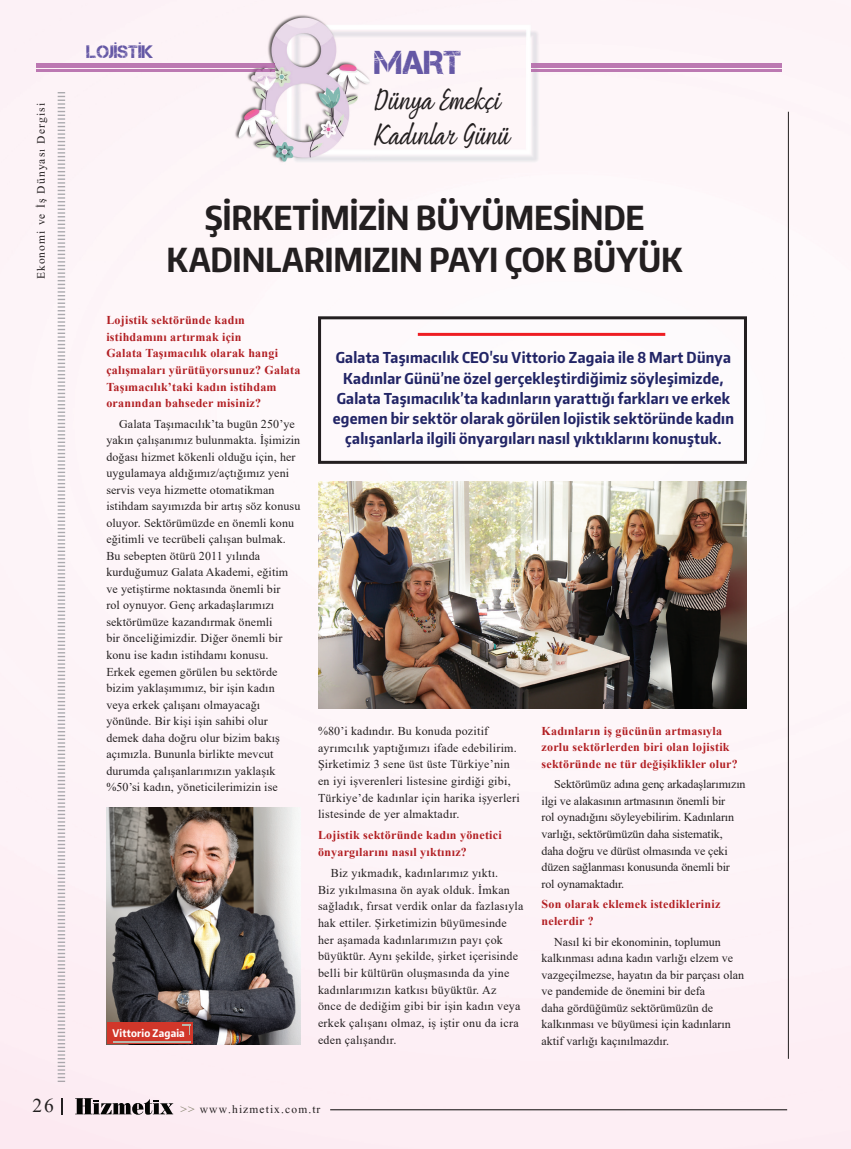
<style>
.page{position:relative;width:851px;height:1149px;background:#fff}
.page>*{position:absolute;margin:0;border:0;box-sizing:border-box;transform-origin:0 0}
.t1{font:700 33px/42px "Encode Sans Condensed";letter-spacing:-.005em;color:#231f20;text-align:center}
.t2{font:33px "Captureit";color:#6558a5}
.t3{font:24px/34.2px "Being Love";color:#231f20}
.t4{font:19.5px "Times New Roman";color:#231f20}
.t5{font:18px "Captureit";color:#6558a5}
.t6{font:700 15px/20.2px "Encode Sans Condensed";letter-spacing:.02em;color:#222566;text-align:center}
.t7{font:12px/16.5px "Times New Roman";letter-spacing:.01em;color:#231f20}
.t8{font:700 12px/16.5px "Times New Roman";letter-spacing:.02em;color:#b21f23}
.t9{font:12px/16.5px "Times New Roman";letter-spacing:-.01em;color:#231f20}
.t10{font:10.5px "Times New Roman T.";letter-spacing:.1em;color:#231f20}
.t11{font:700 10.5px "Encode Sans Condensed";letter-spacing:.02em;color:#fff}
.s1{color:#7a7961}
</style>
<div class="page">
<div style="left:0;top:0;width:850px;height:1148px;background:#fdf4f8"></div>
<hr style="left:330px;top:1108px;width:457px;height:1px;background:#231f20">
<img style="left:58px;top:92px;width:7px;height:298px">
<hr style="left:788px;top:112px;width:1px;height:946px;background:#231f20">
<svg style="left:75px;top:1097px;width:98px;height:17px;background:#8a8184"></svg>
<svg style="left:61px;top:1097px;width:2px;height:17px"></svg>
<img style="left:107px;top:807px;width:193px;height:236px">
<div style="left:318px;top:316px;width:428px;height:147px;border:3px solid #231f20"></div>
<hr style="left:418px;top:333px;width:247px;height:3px;background:#ee1d23">
<img style="left:318px;top:481px;width:428px;height:227px">
<div style="left:107px;top:1022px;width:85px;height:21px;background:#d1372a"></div>
<hr style="left:113px;top:1041px;width:78px;height:1px;background:#b8b8ac">
<svg style="left:182px;top:1024px;width:8px;height:10px"></svg>
<img style="left:531px;top:70px;width:250px;height:1px">
<img style="left:531px;top:64px;width:250px;height:3px">
<img style="left:37px;top:70px;width:237px;height:1px">
<img style="left:37px;top:64px;width:237px;height:3px">
<p class="t10" style="left:35px;top:279px;width:178px;rotate:-90deg">Ekonomi ve İş Dünyası Dergisi</p>
<h3 class="t4" style="left:33px;top:1090px;width:23px">26</h3>
<h3 class="t5" style="left:87px;top:42px;width:68px">lojİstİk</h3>
<h1 class="t2" style="left:374px;top:44px;width:89px">MART</h1>
<h2 class="t3" style="left:374px;top:83px;width:138px">Dünya Emekçi<br>Kadınlar Günü</h2>
<h1 class="t1" style="left:166px;top:195px;width:517px">ŞİRKETİMİZİN BÜYÜMESİNDE<br>KADINLARIMIZIN PAYI ÇOK BÜYÜK</h1>
<p class="t8" style="left:106px;top:312px;width:195px">Lojistik sektöründe kadın istihdamını artırmak için<br>Galata Taşımacılık olarak hangi çalışmaları yürütüyorsunuz? Galata<br>Taşımacılık’taki kadın istihdam oranından bahseder misiniz?</p>
<p class="t7" style="left:106px;top:415px;width:195px;text-indent:13px">Galata Taşımacılık’ta bugün 250’ye yakın çalışanımız bulunmakta. İşimizin doğası hizmet kökenli olduğu için, her uygulamaya aldığımız/açtığımız yeni servis veya hizmette otomatikman istihdam sayımızda bir artış söz konusu oluyor. Sektörümüzde en önemli konu eğitimli ve tecrübeli çalışan bulmak.<br>Bu sebepten ötürü 2011 yılında kurduğumuz Galata Akademi, eğitim ve yetiştirme noktasında önemli bir<br>rol oynuyor. Genç arkadaşlarımızı sektörümüze kazandırmak önemli<br>bir önceliğimizdir. Diğer önemli bir konu ise kadın istihdamı konusu.<br>Erkek egemen görülen bu sektörde bizim yaklaşımımız, bir işin kadın veya erkek çalışanı olmayacağı yönünde. Bir kişi işin sahibi olur demek daha doğru olur bizim bakış açımızla. Bununla birlikte mevcut durumda çalışanlarımızın yaklaşık %50’si kadın, yöneticilerimizin ise</p>
<p class="t11" style="left:112px;top:1025px;width:74px">Vittorio Zagaia</p>
<p class="t6" style="left:333px;top:347px;width:402px">Galata Taşımacılık CEO'su Vittorio Zagaia ile 8 Mart Dünya Kadınlar Günü’ne özel gerçekleştirdiğimiz söyleşimizde, Galata Taşımacılık’ta kadınların yarattığı farkları ve erkek egemen bir sektör olarak görülen lojistik sektöründe kadın çalışanlarla ilgili önyargıları nasıl yıktıklarını konuştuk.</p>
<p class="t7" style="left:318px;top:722px;width:203px">%80’i kadındır. Bu konuda pozitif ayrımcılık yaptığımızı ifade edebilirim.<br>Şirketimiz 3 sene üst üste Türkiye’nin en iyi işverenleri listesine girdiği gibi, Türkiye’de kadınlar için harika işyerleri listesinde de yer almaktadır.</p>
<p class="t8" style="left:318px;top:826px;width:185px">Lojistik sektöründe kadın yönetici önyargılarını nasıl yıktınız?</p>
<p class="t7" style="left:318px;top:863px;width:207px;text-indent:13px">Biz yıkmadık, kadınlarımız yıktı.<br>Biz yıkılmasına ön ayak olduk. İmkan sağladık, fırsat verdik onlar da fazlasıyla hak ettiler. Şirketimizin büyümesinde her aşamada kadınlarımızın payı çok büyüktür. Aynı şekilde, şirket içerisinde belli bir kültürün oluşmasında da yine kadınlarımızın katkısı büyüktür. Az<br>önce de dediğim gibi bir işin kadın veya erkek çalışanı olmaz, iş iştir onu da icra eden çalışandır.</p>
<p class="t8" style="left:541px;top:721px;width:198px">Kadınların iş gücünün artmasıyla zorlu sektörlerden biri olan lojistik sektöründe ne tür değişiklikler olur?</p>
<p class="t9" style="left:541px;top:775px;width:205px;text-indent:13px">Sektörümüz adına genç arkadaşlarımızın ilgi ve alakasının artmasının önemli bir<br>rol oynadığını söyleyebilirim. Kadınların varlığı, sektörümüzün daha sistematik, daha doğru ve dürüst olmasında ve çeki düzen sağlanması konusunda önemli bir rol oynamaktadır.</p>
<p class="t8" style="left:541px;top:895px;width:180px">Son olarak eklemek istedikleriniz nelerdir ?</p>
<p class="t7" style="left:541px;top:932px;width:204px;text-indent:13px">Nasıl ki bir ekonominin, toplumun kalkınması adına kadın varlığı elzem ve vazgeçilmezse, hayatın da bir parçası olan ve pandemide de önemini bir defa<br>daha gördüğümüz sektörümüzün de kalkınması ve büyümesi için kadınların aktif varlığı kaçınılmazdır.</p>
<p class="t10" style="left:180px;top:1102px;width:141px"><span class="s1">&gt;&gt;</span> www.hizmetix.com.tr</p>
</div>
